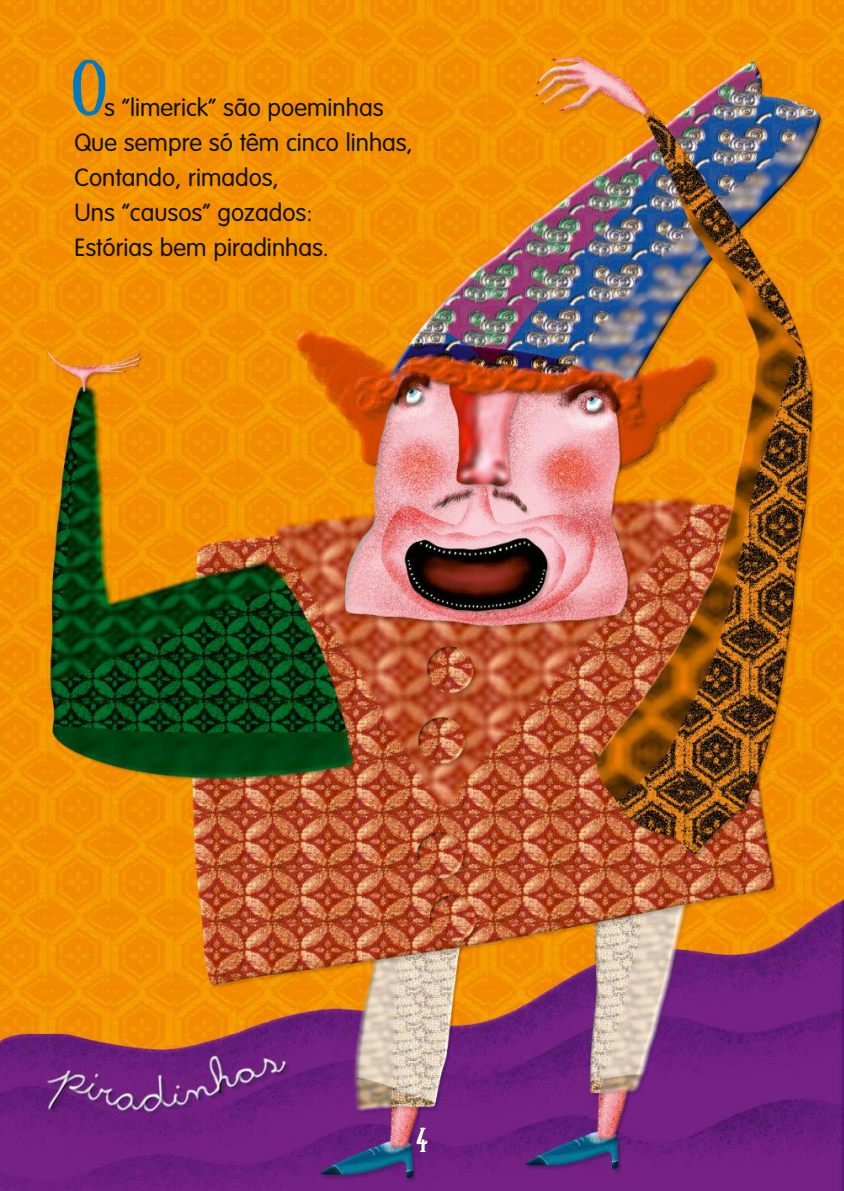
<style>
.page{position:relative;width:844px;height:1191px;background:#fff}
.page>*{position:absolute;margin:0;border:0;box-sizing:border-box;transform-origin:0 0}
.t1{font:56px "Sunday";color:#007ac2}
.t2{font:300 24.5px/35px "VAG Rounded";color:#12120d}
.t3{font:24.5px "Sunday";color:#fff}
</style>
<div class="page">
<img style="left:0;top:0;width:843px;height:1191px">
<h1 class="t1" style="left:72px;top:60px;width:36px">O</h1>
<p class="t2" style="left:74px;top:92px;width:340px;text-indent:30px">s “limerick” são poeminhas<br>Que sempre só têm cinco linhas,<br>Contando, rimados,<br>Uns “causos” gozados:<br>Estórias bem piradinhas.</p>
<p class="t3" style="left:416px;top:1127px;width:13px">4</p>
</div>
